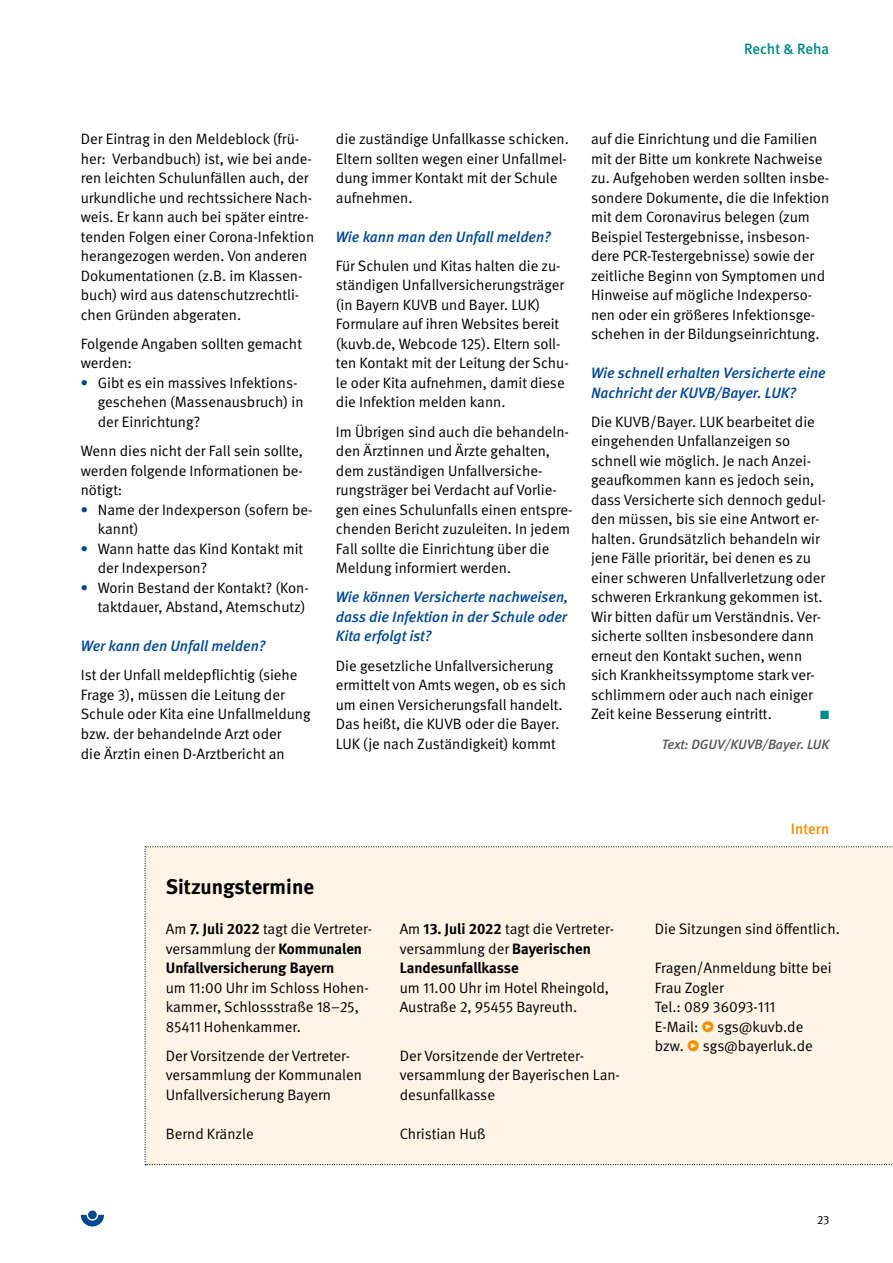
<style>
.page{position:relative;width:893px;height:1263px;background:#fff}
.page>*{position:absolute;margin:0;border:0;box-sizing:border-box;transform-origin:0 0}
.DGUV_Untertitel{font:700 21px "DGUV Meta";color:#000}
.DGUV_GS{font:15px/19.5px "DGUV Meta";color:#000}
.DGUV_GS_kursiv{font:italic 500 15px/19.5px "DGUV Meta";color:#004893;text-align:justify}
.t1{font:500 15px "DGUV Meta";letter-spacing:-.005em;color:#008c8c}
.t2{font:500 15px "DGUV Meta";color:#f48e00}
.DGUV_Autor{font:italic 500 13.5px "DGUV Meta";color:#555756}
.t3{font:12px "DGUV Meta";color:#000}
.DGUV_GS-2{font:12px "Zapf Dingbats ITC";color:#008c8c}
.s1{font-weight:700;color:#004893}
.s2{font-weight:700}
.s3{color:#f48e00}
</style>
<div class="page">
<svg style="left:81px;top:1215px;width:23px;height:11px"></svg>
<div style="left:88px;top:1210px;width:9px;height:9px;background:#004893;border-radius:50%"></div>
<div style="left:145px;top:846px;width:748px;height:319px;background:#fff4e6"></div>
<p class="t1" style="left:744px;top:40px;width:87px">Recht &amp; Reha</p>
<p class="DGUV_GS" style="left:81px;top:130px;width:235px">Der Eintrag in den Meldeblock (frü&shy;her: Verbandbuch) ist, wie bei ande&shy;ren leichten Schulunfällen auch, der urkundliche und rechtssichere Nach&shy;weis. Er kann auch bei später eintre&shy;tenden Folgen einer Corona-Infektion herangezogen werden. Von anderen Dokumentationen (z.B. im Klassen&shy;buch) wird aus datenschutzrechtli&shy;chen Gründen abgeraten.</p>
<p class="DGUV_GS" style="left:81px;top:334px;width:223px">Folgende Angaben sollten gemacht werden:</p>
<p class="DGUV_GS" style="left:98px;top:373px;width:207px;text-indent:-17px"><span class="s1">•</span> Gibt es ein massives Infektions&shy;geschehen (Massenausbruch) in der Einrichtung?</p>
<p class="DGUV_GS" style="left:81px;top:442px;width:224px;text-align:justify">Wenn dies nicht der Fall sein sollte, werden folgende Informationen be&shy;nötigt:</p>
<p class="DGUV_GS" style="left:98px;top:500px;width:216px;text-indent:-17px"><span class="s1">•</span> Name der Indexperson (sofern be&shy;kannt)</p>
<p class="DGUV_GS" style="left:98px;top:539px;width:207px;text-indent:-17px"><span class="s1">•</span> Wann hatte das Kind Kontakt mit der Indexperson?</p>
<p class="DGUV_GS" style="left:81px;top:578px;width:229px;text-align:right"><span class="s1">•</span> Worin Bestand der Kontakt? (Kon&shy;taktdauer, Abstand, Atemschutz)</p>
<p class="DGUV_GS_kursiv" style="left:81px;top:637px;width:186px">Wer kann den Unfall melden?</p>
<p class="DGUV_GS" style="left:81px;top:666px;width:231px">Ist der Unfall meldepflichtig (siehe Frage 3), müssen die Leitung der Schule oder Kita eine Unfallmeldung bzw. der behandelnde Arzt oder<br>die Ärztin einen D-Arztbericht an</p>
<p class="DGUV_GS" style="left:336px;top:130px;width:234px">die zuständige Unfallkasse schicken.<br>Eltern sollten wegen einer Unfallmel&shy;dung immer Kontakt mit der Schule aufnehmen.</p>
<p class="DGUV_GS_kursiv" style="left:336px;top:227px;width:216px">Wie kann man den Unfall melden?</p>
<p class="DGUV_GS" style="left:336px;top:256px;width:234px">Für Schulen und Kitas halten die zu&shy;ständigen Unfallversicherungsträger (in Bayern KUVB und Bayer. LUK)<br>Formulare auf ihren Websites bereit (kuvb.de, Webcode 125). Eltern soll&shy;ten Kontakt mit der Leitung der Schu&shy;le oder Kita aufnehmen, damit diese die Infektion melden kann.</p>
<p class="DGUV_GS" style="left:336px;top:422px;width:238px">Im Übrigen sind auch die behandeln&shy;den Ärztinnen und Ärzte gehalten, dem zuständigen Unfallversiche&shy;rungsträger bei Verdacht auf Vorlie&shy;gen eines Schulunfalls einen entspre&shy;chenden Bericht zuzuleiten. In jedem Fall sollte die Einrichtung über die Meldung informiert werden.</p>
<p class="DGUV_GS_kursiv" style="left:336px;top:588px;width:234px">Wie können Versicherte nachweisen, dass die Infektion in der Schule oder Kita erfolgt ist?</p>
<p class="DGUV_GS" style="left:336px;top:656px;width:232px">Die gesetzliche Unfallversicherung ermittelt von Amts wegen, ob es sich um einen Versicherungsfall handelt.<br>Das heißt, die KUVB oder die Bayer.<br>LUK (je nach Zuständigkeit) kommt</p>
<p class="DGUV_GS" style="left:591px;top:130px;width:240px">auf die Einrichtung und die Familien mit der Bitte um konkrete Nachweise zu. Aufgehoben werden sollten insbe&shy;sondere Dokumente, die die Infektion mit dem Coronavirus belegen (zum Beispiel Testergebnisse, insbeson&shy;dere PCR-Testergebnisse) sowie der zeitliche Beginn von Symptomen und Hinweise auf mögliche Indexperso&shy;nen oder ein größeres Infektionsge&shy;schehen in der Bildungseinrichtung.</p>
<p class="DGUV_GS_kursiv" style="left:591px;top:364px;width:236px">Wie schnell erhalten Versicherte eine<br>Nachricht der KUVB/Bayer. LUK?</p>
<p class="DGUV_GS" style="left:591px;top:412px;width:236px">Die KUVB/Bayer. LUK bearbeitet die eingehenden Unfallanzeigen so schnell wie möglich. Je nach Anzei&shy;geaufkommen kann es jedoch sein, dass Versicherte sich dennoch gedul&shy;den müssen, bis sie eine Antwort er&shy;halten. Grundsätzlich behandeln wir jene Fälle prioritär, bei denen es zu einer schweren Unfallverletzung oder schweren Erkrankung gekommen ist.<br>Wir bitten dafür um Verständnis. Ver&shy;sicherte sollten insbesondere dann erneut den Kontakt suchen, wenn sich Krankheitssymptome stark ver&shy;schlimmern oder auch nach einiger Zeit keine Besserung eintritt.</p>
<p class="DGUV_GS-2" style="left:820px;top:710px;width:11px">■</p>
<p class="DGUV_Autor" style="left:662px;top:736px;width:169px">Text: DGUV/KUVB/Bayer. LUK</p>
<p class="t2" style="left:791px;top:820px;width:40px">Intern</p>
<p class="DGUV_Untertitel" style="left:166px;top:874px;width:150px">Sitzungstermine</p>
<p class="DGUV_GS" style="left:166px;top:919px;width:208px">Am <span class="s2">7. Juli 2022</span> tagt die Vertreter&shy;versammlung der <span class="s2">Kommunalen<br>Unfallversicherung Bayern<br></span>um 11:00 Uhr im Schloss Hohen&shy;kammer, Schlossstraße 18–25,<br>85411 Hohenkammer.</p>
<p class="DGUV_GS" style="left:166px;top:1046px;width:198px">Der Vorsitzende der Vertreter&shy;versammlung der Kommunalen<br>Unfallversicherung Bayern</p>
<p class="DGUV_GS" style="left:166px;top:1124px;width:89px">Bernd Kränzle</p>
<p class="DGUV_GS" style="left:400px;top:919px;width:216px">Am <span class="s2">13. Juli 2022</span> tagt die Vertreter&shy;versammlung der <span class="s2">Bayerischen<br>Landesunfallkasse<br></span>um 11.00 Uhr im Hotel Rheingold,<br>Austraße 2, 95455 Bayreuth.</p>
<p class="DGUV_GS" style="left:400px;top:1046px;width:222px">Der Vorsitzende der Vertreter&shy;versammlung der Bayerischen Lan&shy;desunfallkasse</p>
<p class="DGUV_GS" style="left:400px;top:1124px;width:87px">Christian Huß</p>
<p class="DGUV_GS" style="left:655px;top:919px;width:186px">Die Sitzungen sind öffentlich.</p>
<p class="DGUV_GS" style="left:655px;top:958px;width:178px">Fragen/Anmeldung bitte bei<br>Frau Zogler</p>
<p class="DGUV_GS" style="left:655px;top:997px;width:122px">Tel.: 089 36093-111</p>
<p class="DGUV_GS" style="left:655px;top:1017px;width:159px">E-Mail: <span class="s3">•</span> sgs@kuvb.de bzw. <span class="s3">•</span> sgs@bayerluk.de</p>
<p class="t3" style="left:817px;top:1213px;width:14px">23</p>
</div>
